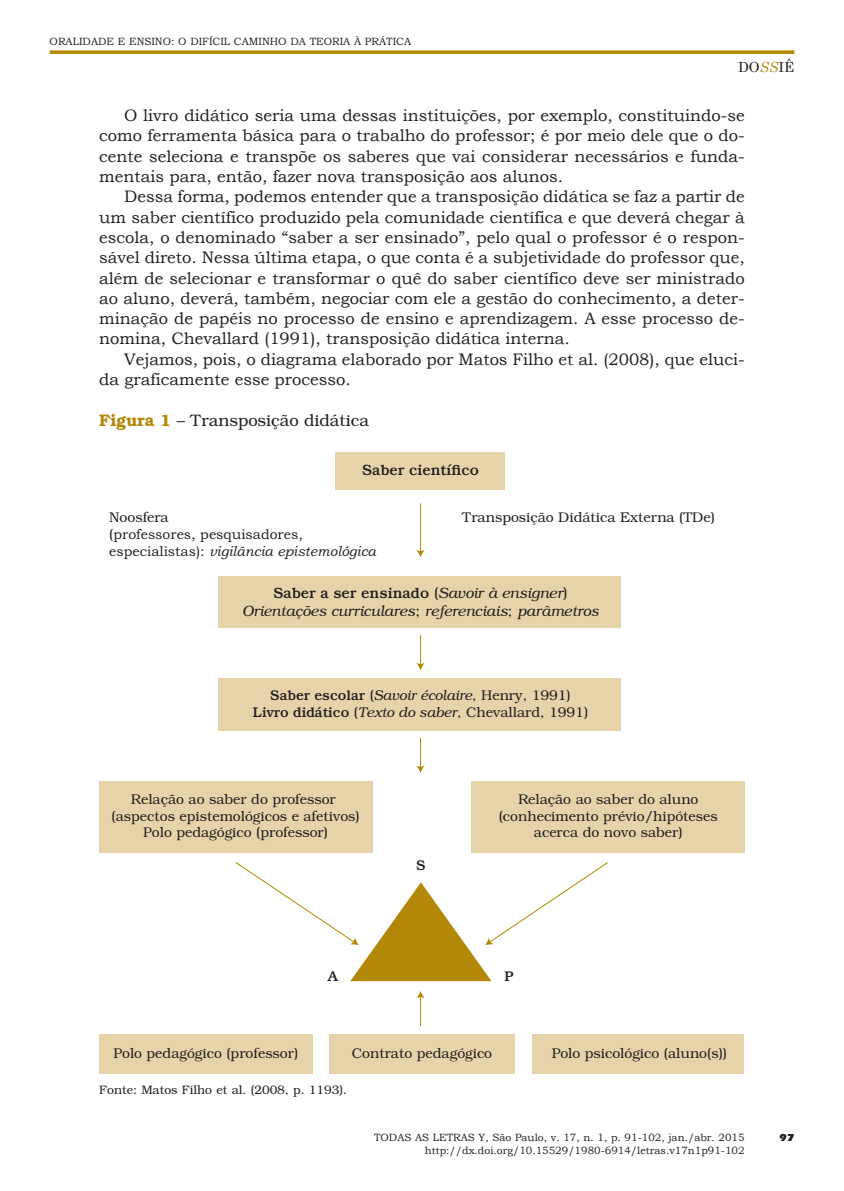
<style>
.page{position:relative;width:844px;height:1191px;background:#fff}
.page>*{position:absolute;margin:0;border:0;box-sizing:border-box;transform-origin:0 0}
.t1{font:16.62px/20.3px "Bookman Old Style";color:#231f20;text-align:justify}
.t2{font:300 16.62px "Bookman";color:#231f20}
.t3{font:italic 300 14.88px/17.8px "Bookman Std";color:#231f20;text-align:center}
.t4{font:500 14.88px "Bookman Std";color:#231f20}
.t5{font:300 14px/16.8px "Bookman Std";color:#231f20;text-align:center}
.t6{font:14px/16.8px "Bookman Old Style";color:#231f20}
.t7{font:14px "Century Schoolbook";color:#231f20}
.t8{font:500 14px "Bookman Std";color:#231f20}
.t9{font:300 12.25px "Bookman";color:#231f20}
.t10{font:10.5px/12.6px "Bookman Old Style";color:#231f20;text-align:right}
.t11{font:900 10.5px "Itc Eras";color:#231f20}
.s1{font-style:italic;color:#b38707}
.s2{font-weight:600;color:#b38707}
.s3{font-family:"Bookman Std";font-weight:300}
.s4{font-style:italic}
.s5{font-weight:500;font-style:normal}
.s6{font-style:normal}
.s7{font-weight:500}
</style>
<div class="page">
<svg style="left:50px;top:50px;width:744px;height:4px;background:#bc9525"></svg>
<div style="left:99px;top:781px;width:274px;height:71px;background:#e7d3aa"></div>
<div style="left:471px;top:781px;width:273px;height:71px;background:#e7d3aa"></div>
<div style="left:335px;top:452px;width:169px;height:37px;background:#e7d3aa"></div>
<div style="left:532px;top:1034px;width:211px;height:39px;background:#e7d3aa"></div>
<div style="left:329px;top:1034px;width:186px;height:39px;background:#e7d3aa"></div>
<div style="left:218px;top:576px;width:402px;height:52px;background:#e7d3aa"></div>
<div style="left:99px;top:1034px;width:213px;height:39px;background:#e7d3aa"></div>
<div style="left:218px;top:678px;width:402px;height:53px;background:#e7d3aa"></div>
<hr style="left:420px;top:996px;width:1px;height:30px;background:#b38707">
<svg style="left:416px;top:991px;width:8px;height:7px"></svg>
<svg style="left:235px;top:862px;width:373px;height:119px"></svg>
<svg style="left:416px;top:738px;width:8px;height:35px"></svg>
<hr style="left:420px;top:635px;width:1px;height:30px;background:#b38707">
<svg style="left:416px;top:663px;width:8px;height:7px"></svg>
<hr style="left:420px;top:503px;width:1px;height:49px;background:#b38707">
<svg style="left:416px;top:550px;width:8px;height:7px"></svg>
<p class="t10" style="left:50px;top:35px;width:363px">ORALIDADE E ENSINO: O DIFÍCIL CAMINHO DA TEORIA À PRÁTICA</p>
<p class="t7" style="left:737px;top:58px;width:58px">DO<span class="s1">SS</span>IÊ</p>
<p class="t1" style="left:99px;top:105px;width:646px;text-indent:25px">O livro didático seria uma dessas instituições, por exemplo, constituindo-se como ferramenta básica para o trabalho do professor; é por meio dele que o do&shy;cente seleciona e transpõe os saberes que vai considerar necessários e funda&shy;mentais para, então, fazer nova transposição aos alunos.</p>
<p class="t1" style="left:99px;top:186px;width:646px;text-indent:25px">Dessa forma, podemos entender que a transposição didática se faz a partir de um saber científico produzido pela comunidade científica e que deverá chegar à escola, o denominado “saber a ser ensinado”, pelo qual o professor é o respon&shy;sável direto. Nessa última etapa, o que conta é a subjetividade do professor que, além de selecionar e transformar o quê do saber científico deve ser ministrado ao aluno, deverá, também, negociar com ele a gestão do conhecimento, a deter&shy;minação de papéis no processo de ensino e aprendizagem. A esse processo de&shy;nomina, Chevallard (1991), transposição didática interna.</p>
<p class="t1" style="left:99px;top:349px;width:646px;text-indent:25px">Vejamos, pois, o diagrama elaborado por Matos Filho et al. (2008), que eluci&shy;da graficamente esse processo.</p>
<p class="t2" style="left:99px;top:413px;width:271px"><span class="s2">Figura 1</span> – Transposição didática</p>
<p class="t4" style="left:362px;top:461px;width:118px">Saber científico</p>
<p class="t5" style="left:109px;top:510px;width:61px">Noosfera</p>
<p class="t6" style="left:109px;top:526px;width:268px"><span class="s3">(</span>professores, pesquisadores, especialistas): <span class="s4">vigilância epistemológica</span></p>
<p class="t5" style="left:462px;top:510px;width:254px">Transposição Didática Externa (TDe)</p>
<p class="t3" style="left:242px;top:585px;width:358px"><span class="s5">Saber a ser ensinado</span> <span class="s6">(</span>Savoir à ensigner<span class="s6">)<br></span>Orientações curriculares<span class="s6">;</span> referenciais<span class="s6">;</span> parâmetros</p>
<p class="t5" style="left:253px;top:688px;width:337px"><span class="s7">Saber escolar</span> (<span class="s4">Savoir écolaire</span>, Henry, 1991)<br><span class="s7">Livro didático</span> (<span class="s4">Texto do saber</span>, Chevallard, 1991)</p>
<p class="t5" style="left:111px;top:792px;width:250px">Relação ao saber do professor (aspectos epistemológicos e afetivos)<br>Polo pedagógico (professor)</p>
<p class="t8" style="left:416px;top:857px;width:11px">S</p>
<p class="t5" style="left:498px;top:792px;width:220px">Relação ao saber do aluno (conhecimento prévio/hipóteses acerca do novo saber)</p>
<p class="t8" style="left:327px;top:968px;width:12px">A</p>
<p class="t8" style="left:504px;top:968px;width:11px">P</p>
<p class="t5" style="left:113px;top:1046px;width:186px">Polo pedagógico (professor)</p>
<p class="t5" style="left:352px;top:1046px;width:142px">Contrato pedagógico</p>
<p class="t5" style="left:551px;top:1046px;width:177px">Polo psicológico (aluno(s))</p>
<p class="t9" style="left:99px;top:1084px;width:249px">Fonte: Matos Filho et al. (2008, p. 1193).</p>
<p class="t10" style="left:374px;top:1131px;width:372px">TODAS AS LETRAS Y, São Paulo, v. 17, n. 1, p. 91-102, jan./abr. 2015 http://dx.doi.org/10.15529/1980-6914/letras.v17n1p91-102</p>
<p class="t11" style="left:779px;top:1134px;width:17px">97</p>
</div>
